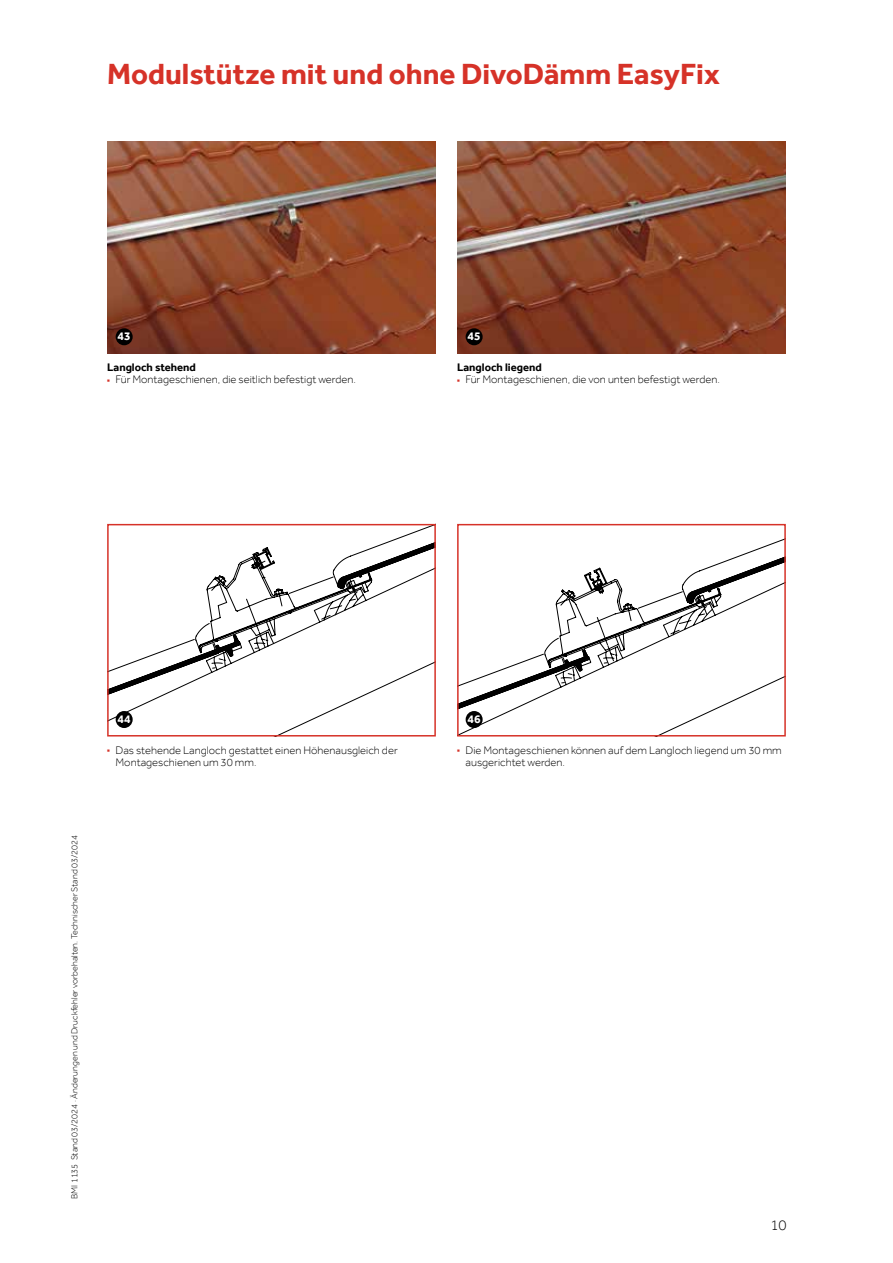
<style>
.page{position:relative;width:893px;height:1263px;background:#fff}
.page>*{position:absolute;margin:0;border:0;box-sizing:border-box;transform-origin:0 0}
.t1{font:700 30px "Effra";color:#d63228}
.t2{font:300 15px "Effra";color:#000}
.t3{font:700 12px "Effra";color:#fff}
.t4{font:300 11.25px/12px "Effra";color:#000}
.t5{font:700 11.25px "Effra";color:#000}
.t6{font:300 9px "Effra";color:#000}
.s1{color:#d63228}
</style>
<div class="page">
<svg style="left:460px;top:556px;width:323px;height:177px"></svg>
<div style="left:457px;top:524px;width:329px;height:212px;border:2px solid #d63228"></div>
<div style="left:466px;top:711px;width:17px;height:17px;background:#000;border-radius:50%"></div>
<svg style="left:110px;top:542px;width:323px;height:191px"></svg>
<div style="left:107px;top:524px;width:329px;height:212px;border:2px solid #d63228"></div>
<img style="left:457px;top:141px;width:329px;height:213px">
<div style="left:116px;top:711px;width:17px;height:17px;background:#000;border-radius:50%"></div>
<div style="left:466px;top:328px;width:17px;height:17px;background:#000;border-radius:50%"></div>
<img style="left:107px;top:141px;width:329px;height:213px">
<div style="left:116px;top:328px;width:17px;height:17px;background:#000;border-radius:50%"></div>
<h1 class="t1" style="left:107px;top:56px;width:614px">Modulstütze mit und ohne DivoDämm EasyFix</h1>
<p class="t3" style="left:118px;top:329px;width:15px">43</p>
<p class="t5" style="left:107px;top:361px;width:90px">Langloch stehend</p>
<p class="t4" style="left:107px;top:373px;width:250px"><span class="s1">■</span> Für Montageschienen, die seitlich befestigt werden.</p>
<p class="t3" style="left:468px;top:329px;width:15px">45</p>
<p class="t5" style="left:457px;top:361px;width:86px">Langloch liegend</p>
<p class="t4" style="left:457px;top:373px;width:264px"><span class="s1">■</span> Für Montageschienen, die von unten befestigt werden.</p>
<p class="t6" style="left:69px;top:1199px;width:366px;rotate:-90deg">BMI 1135 Stand 03/2024 · Änderungen und Druckfehler vorbehalten. Technischer Stand 03/2024</p>
<p class="t3" style="left:118px;top:712px;width:15px">44</p>
<p class="t4" style="left:116px;top:744px;width:284px;text-indent:-9px"><span class="s1">■</span> Das stehende Langloch gestattet einen Höhenausgleich der<br>Montageschienen um 30 mm.</p>
<p class="t3" style="left:468px;top:712px;width:15px">46</p>
<p class="t4" style="left:466px;top:744px;width:318px;text-indent:-9px"><span class="s1">■</span> Die Montageschienen können auf dem Langloch liegend um 30 mm ausgerichtet werden.</p>
<h2 class="t2" style="left:770px;top:1216px;width:18px">10</h2>
</div>
